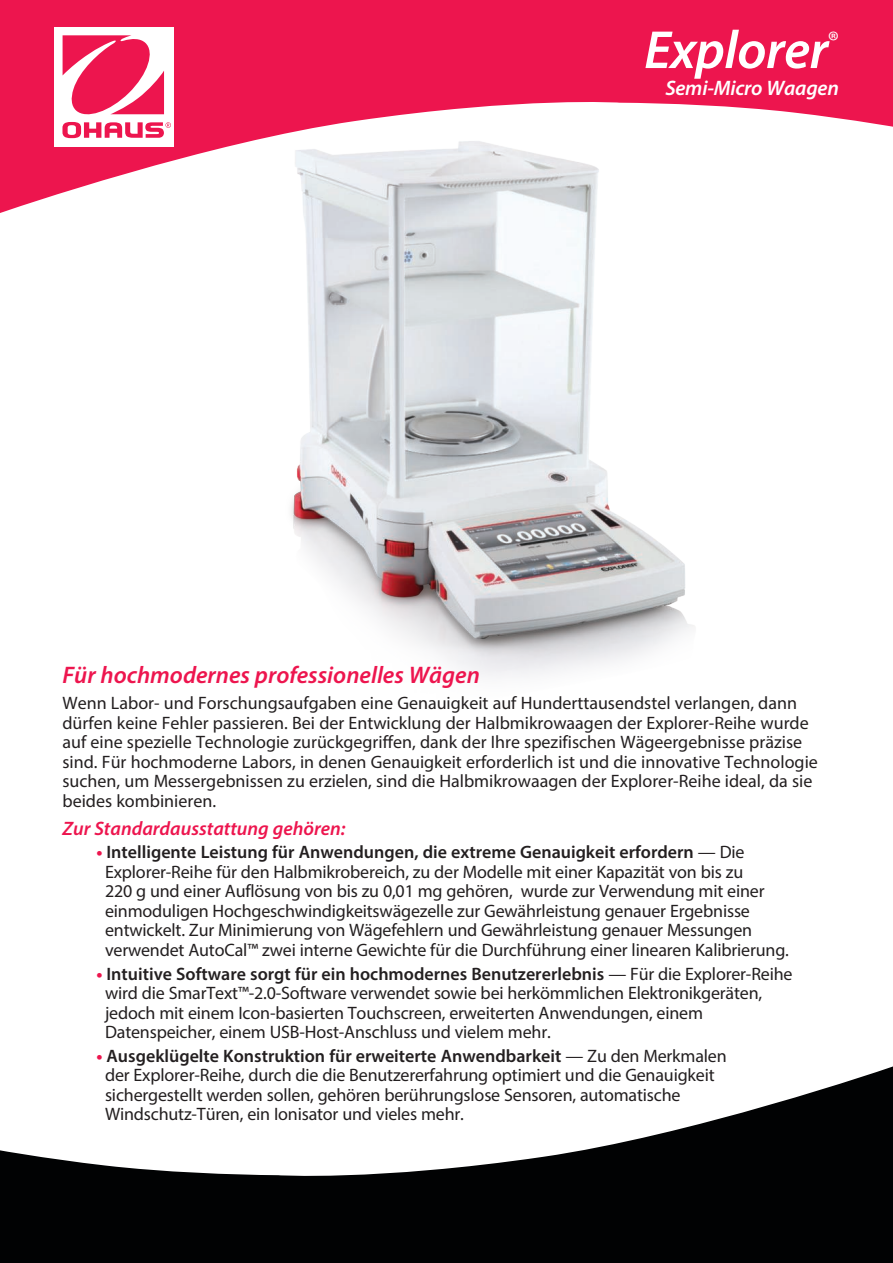
<style>
.page{position:relative;width:893px;height:1263px;background:#fff}
.page>*{position:absolute;margin:0;border:0;box-sizing:border-box;transform-origin:0 0}
.Cover_Product_Name{font:italic 600 54px "Myriad Pro";letter-spacing:-.01em;color:#fff}
.Cover_Headline_Text{font:italic 600 24px "Myriad Pro";color:#ed154e}
.Cover_Product_Sub_Ti{font:italic 600 21px "Myriad Pro";letter-spacing:-.01em;color:#fff}
.Cover_Standard_Featu{font:italic 600 19.5px "Myriad Pro";color:#ed154e}
.Cover_Bullet_List{font:18px/19.5px "Myriad Pro";letter-spacing:-.01em;color:#231f20}
.Cover_Copy_Text{font:18px/19.5px "Myriad Pro";color:#231f20}
.s1{font-weight:700;color:#ed154e}
.s2{font-weight:600}
</style>
<div class="page">
<img style="left:291px;top:220px;width:404px;height:456px">
<svg style="left:0;top:0;width:893px;height:220px;fill:#ed154e"></svg>
<div style="left:54px;top:27px;width:120px;height:119px;background:#fff"></div>
<svg style="left:62px;top:35px;width:109px;height:103px"></svg>
<svg style="left:0;top:1066px;width:893px;height:197px;fill:#010203"></svg>
<p class="Cover_Product_Name" style="left:644px;top:16px;width:196px">Explorer<sup>®</sup></p>
<p class="Cover_Product_Sub_Ti" style="left:665px;top:75px;width:175px">Semi-Micro Waagen</p>
<p class="Cover_Headline_Text" style="left:63px;top:660px;width:419px">Für hochmodernes professionelles Wägen</p>
<p class="Cover_Copy_Text" style="left:63px;top:693px;width:757px">Wenn Labor- und Forschungsaufgaben eine Genauigkeit auf Hunderttausendstel verlangen, dann dürfen keine Fehler passieren. Bei der Entwicklung der Halbmikrowaagen der Explorer-Reihe wurde auf eine spezielle Technologie zurückgegriffen, dank der Ihre spezifischen Wägeergebnisse präzise sind. Für hochmoderne Labors, in denen Genauigkeit erforderlich ist und die innovative Technologie suchen, um Messergebnissen zu erzielen, sind die Halbmikrowaagen der Explorer-Reihe ideal, da sie beides kombinieren.</p>
<p class="Cover_Standard_Featu" style="left:63px;top:816px;width:284px">Zur Standardausstattung gehören:</p>
<p class="Cover_Bullet_List" style="left:105px;top:842px;width:685px;text-indent:-9px"><span class="s1">•</span> <span class="s2">Intelligente Leistung für Anwendungen, die extreme Genauigkeit erfordern</span> — Die Explorer-Reihe für den Halbmikrobereich, zu der Modelle mit einer Kapazität von bis zu<br>220 g und einer Auflösung von bis zu 0,01 mg gehören, wurde zur Verwendung mit einer einmoduligen Hochgeschwindigkeitswägezelle zur Gewährleistung genauer Ergebnisse entwickelt. Zur Minimierung von Wägefehlern und Gewährleistung genauer Messungen verwendet AutoCal™ zwei interne Gewichte für die Durchführung einer linearen Kalibrierung.</p>
<p class="Cover_Bullet_List" style="left:105px;top:963px;width:689px;text-indent:-9px"><span class="s1">•</span> <span class="s2">Intuitive Software sorgt für ein hochmodernes Benutzererlebnis</span> — Für die Explorer-Reihe wird die SmarText™-2.0-Software verwendet sowie bei herkömmlichen Elektronikgeräten, jedoch mit einem Icon-basierten Touchscreen, erweiterten Anwendungen, einem Datenspeicher, einem USB-Host-Anschluss und vielem mehr.</p>
<p class="Cover_Bullet_List" style="left:105px;top:1046px;width:623px;text-indent:-9px"><span class="s1">•</span> <span class="s2">Ausgeklügelte Konstruktion für erweiterte Anwendbarkeit</span> — Zu den Merkmalen der Explorer-Reihe, durch die die Benutzererfahrung optimiert und die Genauigkeit sichergestellt werden sollen, gehören berührungslose Sensoren, automatische Windschutz-Türen, ein Ionisator und vieles mehr.</p>
</div>
